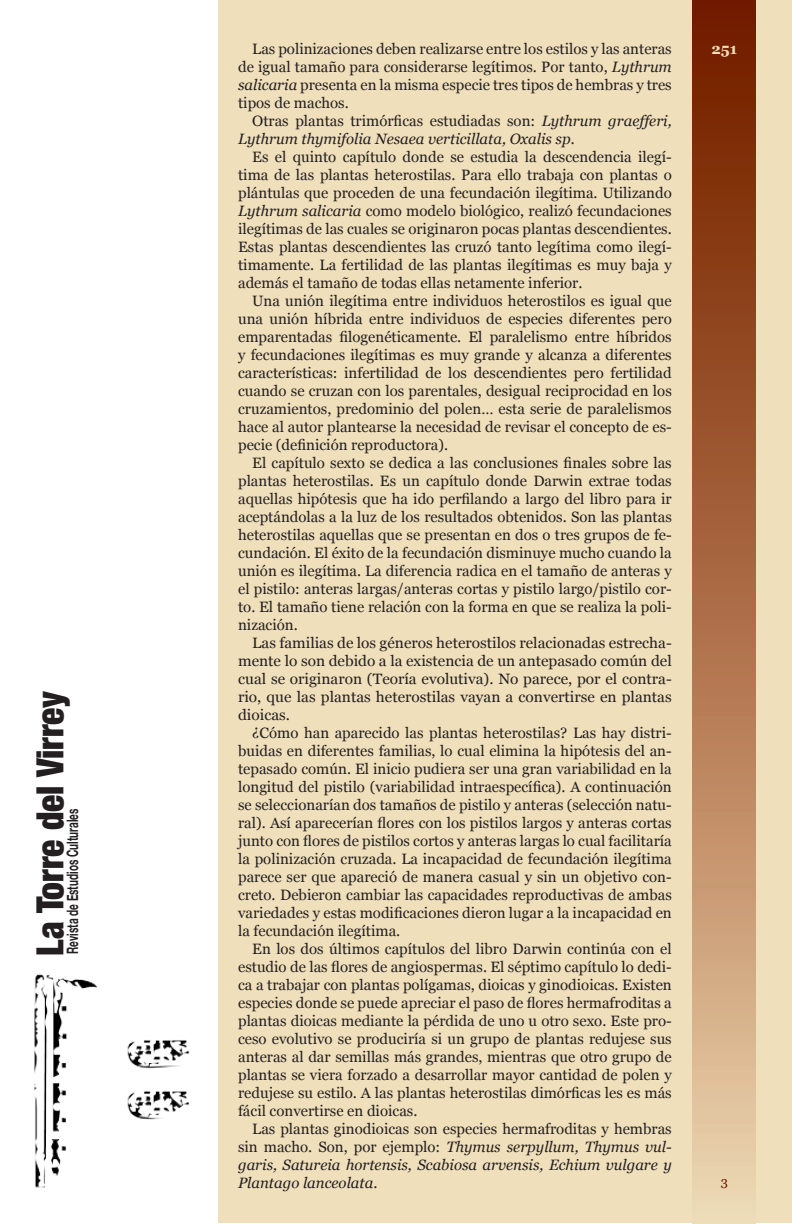
<style>
.page{position:relative;width:792px;height:1224px;background:#fff}
.page>*{position:absolute;margin:0;border:0;box-sizing:border-box;transform-origin:0 0}
.t1{font:900 condensed 37.5px "Helvetica Neue";color:#231f20;scale:.95 1}
.t2{font:700 15.8px "Helvetica Neue";color:#231f20;scale:.63 1}
.t3{font:15px/18px "Georgia";color:#231f20;text-align:justify}
.t4{font:italic 15px/18px "Georgia";color:#231f20}
.t5{font:700 15px "Georgia";color:#efdfbb}
.s1{font-style:italic}
.s2{font-style:normal}
</style>
<div class="page">
<div style="left:218px;top:0;width:574px;height:1224px;background:#efdfbb"></div>
<div style="left:693px;top:0;width:63px;height:1224px;background:linear-gradient(to bottom,#6f1300,#edd1ab)"></div>
<img style="left:34px;top:974px;width:156px;height:214px">
<h1 class="t1" style="left:27px;top:956px;width:280px;rotate:-90deg">La Torre del Virrey</h1>
<p class="t2" style="left:63px;top:954px;width:232px;rotate:-90deg">Revista de Estudios Culturales</p>
<p class="t3" style="left:238px;top:40px;width:435px;text-indent:14px">Las polinizaciones deben realizarse entre los estilos y las anteras de igual tamaño para considerarse legítimos. Por tanto, <span class="s1">Lythrum salicaria</span> presenta en la misma especie tres tipos de hembras y tres tipos de machos.</p>
<p class="t4" style="left:238px;top:112px;width:435px;text-indent:14px"><span class="s2">Otras plantas trimórficas estudiadas son:</span> Lythrum graefferi,<br>Lythrum thymifolia Nesaea verticillata, Oxalis sp.</p>
<p class="t3" style="left:238px;top:148px;width:435px;text-indent:14px">Es el quinto capítulo donde se estudia la descendencia ilegí&shy;tima de las plantas heterostilas. Para ello trabaja con plantas o plántulas que proceden de una fecundación ilegítima. Utilizando <span class="s1">Lythrum salicaria</span> como modelo biológico, realizó fecundaciones ilegítimas de las cuales se originaron pocas plantas descendientes.<br>Estas plantas descendientes las cruzó tanto legítima como ilegí&shy;timamente. La fertilidad de las plantas ilegítimas es muy baja y además el tamaño de todas ellas netamente inferior.</p>
<p class="t3" style="left:238px;top:292px;width:435px;text-indent:14px">Una unión ilegítima entre individuos heterostilos es igual que una unión híbrida entre individuos de especies diferentes pero emparentadas filogenéticamente. El paralelismo entre híbridos y fecundaciones ilegítimas es muy grande y alcanza a diferentes características: infertilidad de los descendientes pero fertilidad cuando se cruzan con los parentales, desigual reciprocidad en los cruzamientos, predominio del polen… esta serie de paralelismos hace al autor plantearse la necesidad de revisar el concepto de es&shy;pecie (definición reproductora).</p>
<p class="t3" style="left:238px;top:454px;width:435px;text-indent:14px">El capítulo sexto se dedica a las conclusiones finales sobre las plantas heterostilas. Es un capítulo donde Darwin extrae todas aquellas hipótesis que ha ido perfilando a largo del libro para ir aceptándolas a la luz de los resultados obtenidos. Son las plantas heterostilas aquellas que se presentan en dos o tres grupos de fe&shy;cundación. El éxito de la fecundación disminuye mucho cuando la unión es ilegítima. La diferencia radica en el tamaño de anteras y el pistilo: anteras largas/anteras cortas y pistilo largo/pistilo cor&shy;to. El tamaño tiene relación con la forma en que se realiza la poli&shy;nización.</p>
<p class="t3" style="left:238px;top:634px;width:435px;text-indent:14px">Las familias de los géneros heterostilos relacionadas estrecha&shy;mente lo son debido a la existencia de un antepasado común del cual se originaron (Teoría evolutiva). No parece, por el contra&shy;rio, que las plantas heterostilas vayan a convertirse en plantas dioicas.</p>
<p class="t3" style="left:238px;top:724px;width:435px;text-indent:14px">¿Cómo han aparecido las plantas heterostilas? Las hay distri&shy;buidas en diferentes familias, lo cual elimina la hipótesis del an&shy;tepasado común. El inicio pudiera ser una gran variabilidad en la longitud del pistilo (variabilidad intraespecífica). A continuación se seleccionarían dos tamaños de pistilo y anteras (selección natu&shy;ral). Así aparecerían flores con los pistilos largos y anteras cortas junto con flores de pistilos cortos y anteras largas lo cual facilitaría la polinización cruzada. La incapacidad de fecundación ilegítima parece ser que apareció de manera casual y sin un objetivo con&shy;creto. Debieron cambiar las capacidades reproductivas de ambas variedades y estas modificaciones dieron lugar a la incapacidad en la fecundación ilegítima.</p>
<p class="t3" style="left:238px;top:940px;width:435px;text-indent:14px">En los dos últimos capítulos del libro Darwin continúa con el estudio de las flores de angiospermas. El séptimo capítulo lo dedi&shy;ca a trabajar con plantas polígamas, dioicas y ginodioicas. Existen especies donde se puede apreciar el paso de flores hermafroditas a plantas dioicas mediante la pérdida de uno u otro sexo. Este pro&shy;ceso evolutivo se produciría si un grupo de plantas redujese sus anteras al dar semillas más grandes, mientras que otro grupo de plantas se viera forzado a desarrollar mayor cantidad de polen y redujese su estilo. A las plantas heterostilas dimórficas les es más fácil convertirse en dioicas.</p>
<p class="t4" style="left:238px;top:1120px;width:435px;text-align:justify;text-indent:14px"><span class="s2">Las plantas ginodioicas son especies hermafroditas y hembras sin macho. Son, por ejemplo:</span> Thymus serpyllum, Thymus vul&shy;garis, Satureia hortensis, Scabiosa arvensis, Echium vulgare y Plantago lanceolata<span class="s2">.</span></p>
<p class="t5" style="left:711px;top:40px;width:27px">251</p>
</div>
